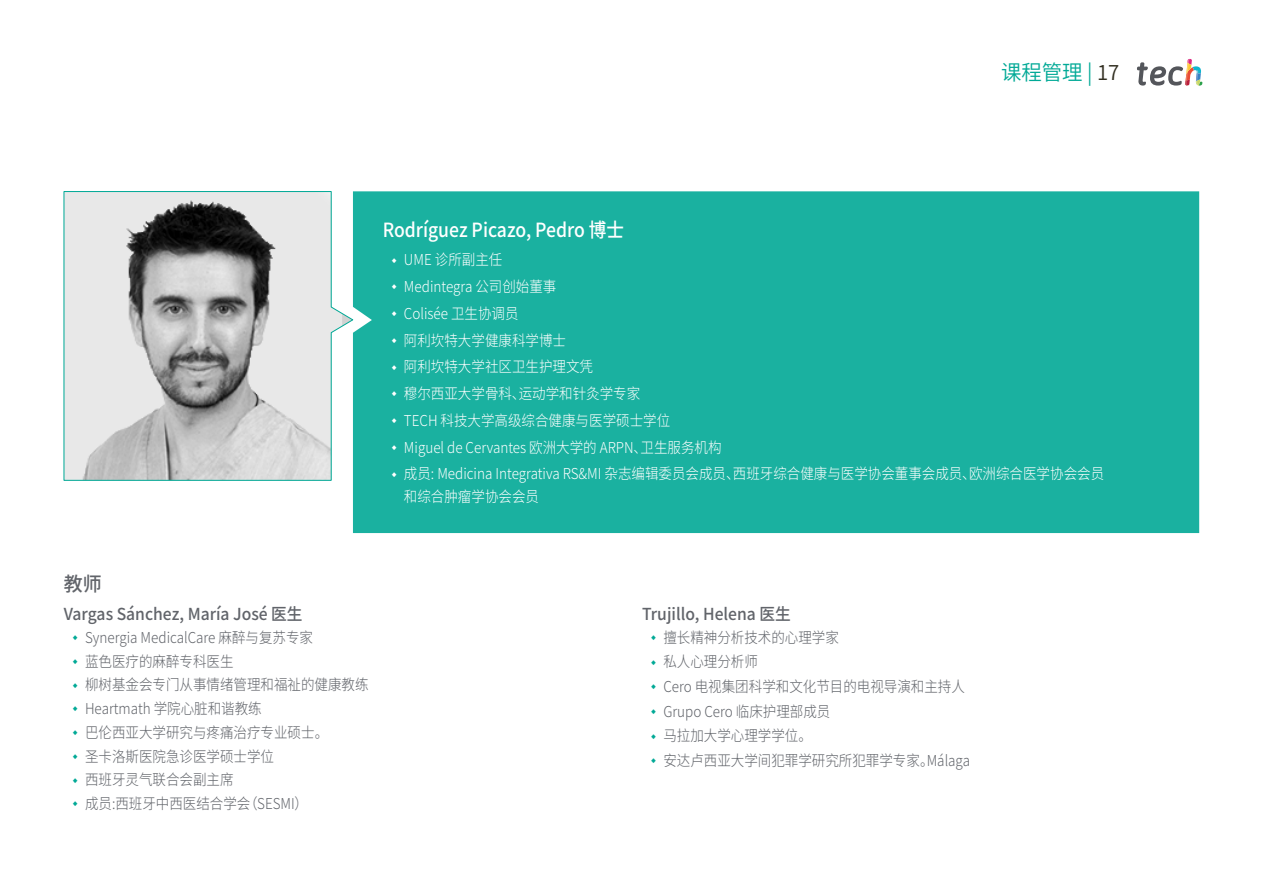
<style>
.page{position:relative;width:1263px;height:893px;background:#fff}
.page>*{position:absolute;margin:0;border:0;box-sizing:border-box;transform-origin:0 0}
.t1{font:21px "Source Han Sans CN";color:#00a996}
.t2{font:500 19.5px "Source Han Sans CN";color:#fff;scale:.9 1}
.t3{font:500 19.5px "Source Han Sans CN";color:#61646a}
.t4{font:500 16.5px "Source Han Sans CN";color:#61646a;scale:.95 1}
.t5{font:300 15px/23.9px "Source Han Sans CN";color:#61646a;scale:.9 1}
.t6{font:300 15px/26.7px "Source Han Sans CN";color:#fff;scale:.9 1}
.s1{color:#312e20}
</style>
<div class="page">
<svg style="left:1137px;top:59px;width:65px;height:27px"></svg>
<div style="left:353px;top:191px;width:846px;height:342px;background:#1ab1a0"></div>
<svg style="left:64px;top:191px;width:289px;height:290px;background:#c2c4c4"></svg>
<svg style="left:392px;top:258px;width:5px;height:5px"></svg>
<svg style="left:392px;top:285px;width:5px;height:5px"></svg>
<svg style="left:392px;top:311px;width:5px;height:5px"></svg>
<svg style="left:392px;top:338px;width:5px;height:5px"></svg>
<svg style="left:392px;top:365px;width:5px;height:5px"></svg>
<svg style="left:392px;top:392px;width:5px;height:5px"></svg>
<svg style="left:392px;top:418px;width:5px;height:5px"></svg>
<svg style="left:392px;top:445px;width:5px;height:5px"></svg>
<svg style="left:392px;top:472px;width:5px;height:5px"></svg>
<h1 class="t1" style="left:1001px;top:61px;width:120px">课程管理 | <span class="s1">17</span></h1>
<h2 class="t2" style="left:383px;top:219px;width:270px">Rodríguez Picazo, Pedro 博士</h2>
<p class="t6" style="left:404px;top:247px;width:779px">UME 诊所副主任<br>Medintegra 公司创始董事<br>Colisée 卫生协调员<br>阿利坎特大学健康科学博士<br>阿利坎特大学社区卫生护理文凭<br>穆尔西亚大学骨科、运动学和针灸学专家<br>TECH 科技大学高级综合健康与医学硕士学位<br>Miguel de Cervantes 欧洲大学的 ARPN、卫生服务机构<br>成员: Medicina Integrativa RS&amp;MI 杂志编辑委员会成员、西班牙综合健康与医学协会董事会成员、欧洲综合医学协会会员</p>
<p class="t6" style="left:404px;top:483px;width:151px">和综合肿瘤学协会会员</p>
<h2 class="t3" style="left:64px;top:573px;width:39px">教师</h2>
<p class="t4" style="left:64px;top:605px;width:253px">Vargas Sánchez, María José 医生</p>
<p class="t5" style="left:85px;top:626px;width:316px">Synergia MedicalCare 麻醉与复苏专家<br>蓝色医疗的麻醉专科医生<br>柳树基金会专门从事情绪管理和福祉的健康教练<br>Heartmath 学院心脏和谐教练<br>巴伦西亚大学研究与疼痛治疗专业硕士。<br>圣卡洛斯医院急诊医学硕士学位<br>西班牙灵气联合会副主席<br>成员:西班牙中西医结合学会（SESMI）</p>
<p class="t4" style="left:642px;top:605px;width:158px">Trujillo, Helena 医生</p>
<p class="t5" style="left:663px;top:625px;width:342px;line-height:24.6px">擅长精神分析技术的心理学家<br>私人心理分析师<br>Cero 电视集团科学和文化节目的电视导演和主持人<br>Grupo Cero 临床护理部成员<br>马拉加大学心理学学位。<br>安达卢西亚大学间犯罪学研究所犯罪学专家。Málaga</p>
</div>
